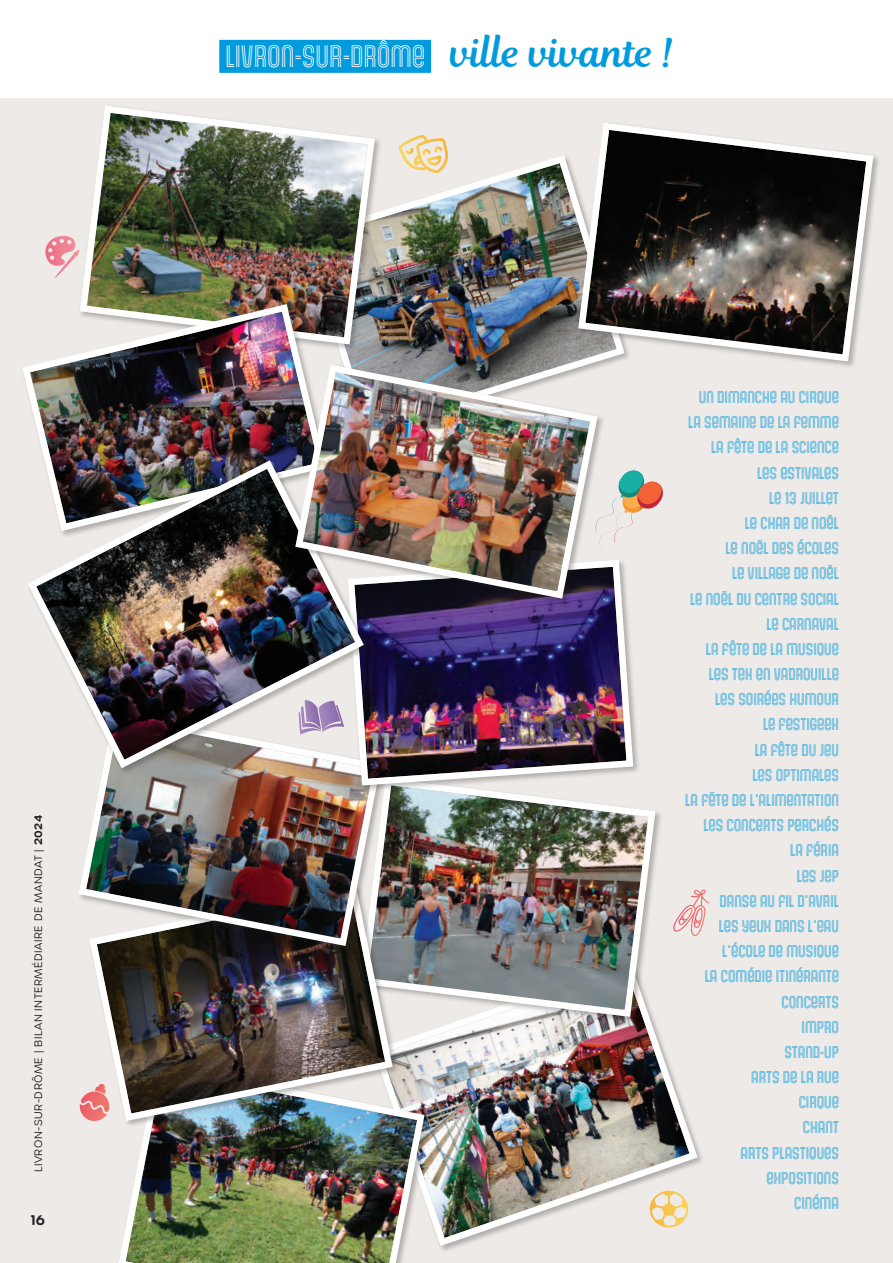
<style>
.page{position:relative;width:893px;height:1263px;background:#fff}
.page>*{position:absolute;margin:0;border:0;box-sizing:border-box;transform-origin:0 0}
.t1{font:30px "Gala Biline";color:#fff}
.t2{font:16.5px/25.2px "Gala Biline";color:#009bdd;text-align:right}
.t3{font:600 13.5px "Urbane Rounded";color:#231f20}
.t4{font:300 10.5px "Urbane Rounded";letter-spacing:.05em;color:#231f20}
.s1{font-weight:600}
.s2{font-family:"Magnolia Script";font-size:39px;color:#009bdd}
</style>
<div class="page">
<div style="left:0;top:98px;width:893px;height:1165px;background:#eeeae7"></div>
<img style="left:400px;top:1024px;width:302px;height:226px">
<div style="left:359px;top:777px;width:304px;height:247px;background:#231f20;opacity:.3"></div>
<img style="left:388px;top:777px;width:271px;height:243px">
<img style="left:340px;top:155px;width:235px;height:206px">
<div style="left:219px;top:40px;width:212px;height:33px;background:#009bdd"></div>
<img style="left:81px;top:106px;width:297px;height:242px">
<img style="left:23px;top:300px;width:307px;height:156px">
<img style="left:119px;top:1059px;width:309px;height:204px">
<div style="left:88px;top:884px;width:312px;height:244px;background:#231f20;opacity:.3"></div>
<img style="left:88px;top:881px;width:308px;height:244px">
<img style="left:79px;top:775px;width:306px;height:175px">
<div style="left:346px;top:558px;width:295px;height:235px;background:#231f20;opacity:.3"></div>
<img style="left:344px;top:558px;width:293px;height:231px">
<img style="left:28px;top:456px;width:340px;height:316px">
<div style="left:294px;top:363px;width:311px;height:243px;background:#231f20;opacity:.3"></div>
<img style="left:292px;top:361px;width:309px;height:241px">
<div style="left:577px;top:121px;width:304px;height:248px;background:#eeeae7"></div>
<svg style="left:575px;top:123px;width:302px;height:242px"></svg>
<svg style="left:650px;top:1191px;width:38px;height:36px"></svg>
<svg style="left:399px;top:135px;width:50px;height:38px"></svg>
<svg style="left:595px;top:469px;width:68px;height:78px"></svg>
<svg style="left:45px;top:236px;width:35px;height:42px"></svg>
<svg style="left:299px;top:700px;width:45px;height:35px"></svg>
<svg style="left:79px;top:1084px;width:32px;height:38px"></svg>
<svg style="left:673px;top:889px;width:36px;height:47px"></svg>
<p class="t4" style="left:31px;top:1172px;width:359px;rotate:-90deg">LIVRON-SUR-DRÔME | BILAN INTERMÉDIAIRE DE MANDAT | <span class="s1">2024</span></p>
<p class="t3" style="left:31px;top:1210px;width:16px">16</p>
<h1 class="t1" style="left:225px;top:39px;width:450px">LIVRON-SUR-DRÔME <span class="s2">ville vivante !</span></h1>
<p class="t2" style="left:685px;top:384px;width:155px">UN DIMANCHE AU CIRQUE<br>LA SEMAINE DE LA FEMME<br>LA FÊTE DE LA SCIENCE<br>LES ESTIVALES<br>LE 13 JUILLET<br>LE CHAR DE NOËL<br>LE NOËL DES ÉCOLES<br>LE VILLAGE DE NOËL<br>LE NOËL DU CENTRE SOCIAL<br>LE CARNAVAL<br>LA FÊTE DE LA MUSIQUE<br>LES TEK EN VADROUILLE<br>LES SOIRÉES HUMOUR<br>LE FESTIGEEK<br>LA FÊTE DU JEU<br>LES OPTIMALES<br>LA FËTE DE L’ALIMENTATION<br>LES CONCERTS PERCHÉS<br>LA FÉRIA<br>LES JEP<br>DANSE AU FIL D’AVRIL<br>LES YEUX DANS L’EAU<br>L’ÉCOLE DE MUSIQUE<br>LA COMÉDIE ITINÉRANTE<br>CONCERTS<br>IMPRO<br>STAND-UP<br>ARTS DE LA RUE<br>CIRQUE<br>CHANT<br>ARTS PLASTIQUES<br>EXPOSITIONS<br>CINÉMA</p>
</div>
